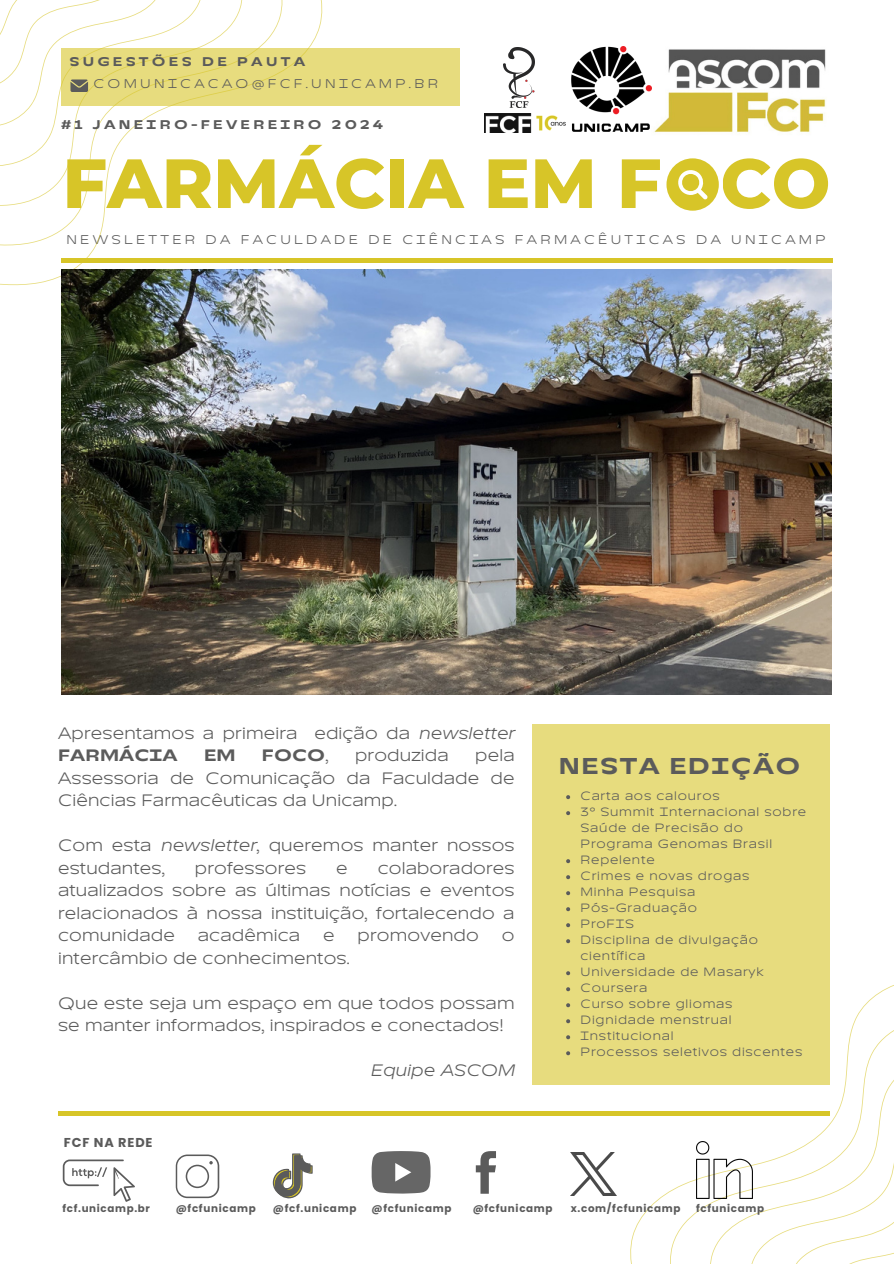
<style>
.page{position:relative;width:894px;height:1264px;background:#fff}
.page>*{position:absolute;margin:0;border:0;box-sizing:border-box;transform-origin:0 0}
.t1{font:800 69.45px "Montserrat";color:#d7c528}
.t2{font:700 22.8px "TT Runs";letter-spacing:.065em;color:#5b5b5b}
.t3{font:16.5px/22.5px "TT Runs";letter-spacing:.01em;color:#5b5b5b}
.t4{font:italic 16.5px "TT Runs";letter-spacing:.01em;color:#5b5b5b}
.t5{font:700 16.5px "TT Runs";letter-spacing:.01em;color:#5b5b5b}
.t6{font:700 12.9px "Poppins";letter-spacing:.065em;color:#5b5b5b}
.t7{font:12.6px "TT Runs";letter-spacing:.26em;color:#5b5b5b}
.t8{font:700 12.6px "TT Runs";letter-spacing:.26em;color:#5b5b5b}
.t9{font:12px/16px "TT Runs";letter-spacing:.065em;color:#5b5b5b}
.t10{font:700 10.35px "Poppins";letter-spacing:.065em;color:#5b5b5b}
.s1{font-style:italic}
.s2{font-weight:700}
.s3{font-weight:400}
</style>
<div class="page">
<hr style="left:61px;top:259px;width:771px;height:3px;background:#d7c528">
<img style="left:651px;top:49px;width:175px;height:84px">
<img style="left:571px;top:46px;width:80px;height:86px">
<div style="left:531px;top:724px;width:298px;height:360px;background:#e7dc7e"></div>
<svg style="left:0;top:0;width:323px;height:285px"></svg>
<svg style="left:0;top:0;width:287px;height:247px"></svg>
<svg style="left:0;top:0;width:246px;height:207px"></svg>
<svg style="left:629px;top:976px;width:264px;height:287px"></svg>
<svg style="left:665px;top:1015px;width:228px;height:248px"></svg>
<svg style="left:705px;top:1054px;width:188px;height:209px"></svg>
<svg style="left:475px;top:1151px;width:21px;height:42px"></svg>
<svg style="left:63px;top:1159px;width:72px;height:42px"></svg>
<svg style="left:176px;top:1154px;width:43px;height:44px"></svg>
<svg style="left:273px;top:1153px;width:39px;height:46px"></svg>
<svg style="left:371px;top:1151px;width:59px;height:42px;background:#797979"></svg>
<img style="left:570px;top:1152px;width:46px;height:43px">
<svg style="left:666px;top:158px;width:52px;height:52px"></svg>
<div style="left:61px;top:48px;width:399px;height:58px;background:#e7dc7e"></div>
<svg style="left:0;top:0;width:205px;height:167px"></svg>
<img style="left:695px;top:1141px;width:57px;height:56px">
<img style="left:484px;top:113px;width:81px;height:19px">
<img style="left:503px;top:48px;width:31px;height:60px">
<hr style="left:58px;top:1111px;width:771px;height:4px;background:#d7c528">
<img style="left:61px;top:269px;width:769px;height:425px">
<svg style="left:566px;top:795px;width:4px;height:4px"></svg>
<svg style="left:566px;top:811px;width:4px;height:4px"></svg>
<svg style="left:566px;top:859px;width:4px;height:4px"></svg>
<svg style="left:566px;top:875px;width:4px;height:4px"></svg>
<svg style="left:566px;top:891px;width:4px;height:4px"></svg>
<svg style="left:566px;top:907px;width:4px;height:4px"></svg>
<svg style="left:566px;top:923px;width:4px;height:4px"></svg>
<svg style="left:566px;top:939px;width:4px;height:4px"></svg>
<svg style="left:566px;top:971px;width:4px;height:4px"></svg>
<svg style="left:566px;top:987px;width:4px;height:4px"></svg>
<svg style="left:566px;top:1003px;width:4px;height:4px"></svg>
<svg style="left:566px;top:1019px;width:4px;height:4px"></svg>
<svg style="left:566px;top:1035px;width:4px;height:4px"></svg>
<svg style="left:566px;top:1051px;width:4px;height:4px"></svg>
<p class="t8" style="left:69px;top:53px;width:237px">SUGESTÕES DE PAUTA</p>
<p class="t7" style="left:93px;top:75px;width:346px">COMUNICACAO@FCF.UNICAMP.BR</p>
<h5 class="t8" style="left:61px;top:117px;width:323px">#1 JANEIRO-FEVEREIRO 2024</h5>
<p class="t1" style="left:62px;top:141px;width:769px">FARMÁCIA EM FOCO</p>
<p class="t7" style="left:66px;top:231px;width:760px">NEWSLETTER DA FACULDADE DE CIÊNCIAS FARMACÊUTICAS DA UNICAMP</p>
<p class="t3" style="left:58px;top:722px;width:458px">Apresentamos a primeira edição da <span class="s1">newsletter<br></span><span class="s2">FARMÁCIA</span></p>
<p class="t3" style="left:58px;top:744px;width:458px;text-align:justify;text-indent:417px">pela Assessoria de Comunicação da Faculdade de Ciências Farmacêuticas da Unicamp.</p>
<h5 class="t3" style="left:58px;top:834px;width:458px">Com esta <span class="s1">newsletter</span>, queremos manter nossos estudantes,</h5>
<p class="t5" style="left:204px;top:744px;width:33px">EM</p>
<p class="t5" style="left:262px;top:744px;width:68px">FOCO<span class="s3">,</span></p>
<p class="t3" style="left:355px;top:744px;width:95px">produzida</p>
<h5 class="t3" style="left:195px;top:857px;width:113px">professores</h5>
<h5 class="t3" style="left:336px;top:857px;width:13px">e</h5>
<h5 class="t3" style="left:58px;top:857px;width:458px;text-align:justify;text-indent:319px">colaboradores atualizados sobre as últimas notícias e eventos relacionados à nossa instituição, fortalecendo a comunidade</h5>
<h5 class="t3" style="left:198px;top:924px;width:104px">acadêmica</h5>
<h5 class="t3" style="left:323px;top:924px;width:13px">e</h5>
<h5 class="t3" style="left:357px;top:924px;width:123px">promovendo</h5>
<h5 class="t3" style="left:501px;top:924px;width:14px">o</h5>
<h5 class="t3" style="left:58px;top:947px;width:293px">intercâmbio de conhecimentos.</h5>
<p class="t3" style="left:58px;top:992px;width:458px">Que este seja um espaço em que todos possam se manter informados, inspirados e conectados!</p>
<p class="t4" style="left:370px;top:1059px;width:146px">Equipe ASCOM</p>
<h4 class="t6" style="left:64px;top:1133px;width:90px">FCF NA REDE</h4>
<h3 class="t2" style="left:558px;top:751px;width:243px">NESTA EDIÇÃO</h3>
<h3 class="t9" style="left:580px;top:788px;width:141px">Carta aos calouros</h3>
<h3 class="t9" style="left:580px;top:804px;width:227px">3º Summit Internacional sobre<br>Saúde de Precisão do<br>Programa Genomas Brasil</h3>
<h3 class="t9" style="left:580px;top:852px;width:76px">Repelente</h3>
<h2 class="t9" style="left:580px;top:868px;width:170px">Crimes e novas drogas</h2>
<p class="t9" style="left:580px;top:884px;width:116px">Minha Pesquisa</p>
<p class="t9" style="left:580px;top:900px;width:118px">Pós-Graduação</p>
<p class="t9" style="left:580px;top:916px;width:55px">ProFIS</p>
<p class="t9" style="left:580px;top:932px;width:179px">Disciplina de divulgação científica</p>
<p class="t9" style="left:580px;top:964px;width:184px">Universidade de Masaryk</p>
<p class="t9" style="left:580px;top:980px;width:68px">Coursera</p>
<p class="t9" style="left:580px;top:996px;width:153px">Curso sobre gliomas</p>
<p class="t9" style="left:580px;top:1012px;width:153px">Dignidade menstrual</p>
<p class="t9" style="left:580px;top:1028px;width:94px">Institucional</p>
<p class="t9" style="left:580px;top:1044px;width:223px">Processos seletivos discentes</p>
<p class="t10" style="left:62px;top:1201px;width:89px">fcf.unicamp.br</p>
<p class="t10" style="left:176px;top:1201px;width:81px">@fcfunicamp</p>
<p class="t10" style="left:273px;top:1201px;width:85px">@fcf.unicamp</p>
<p class="t10" style="left:371px;top:1201px;width:81px">@fcfunicamp</p>
<p class="t10" style="left:472px;top:1201px;width:81px">@fcfunicamp</p>
<p class="t10" style="left:570px;top:1201px;width:111px">x.com/fcfunicamp</p>
<p class="t10" style="left:695px;top:1201px;width:70px">fcfunicamp</p>
</div>
